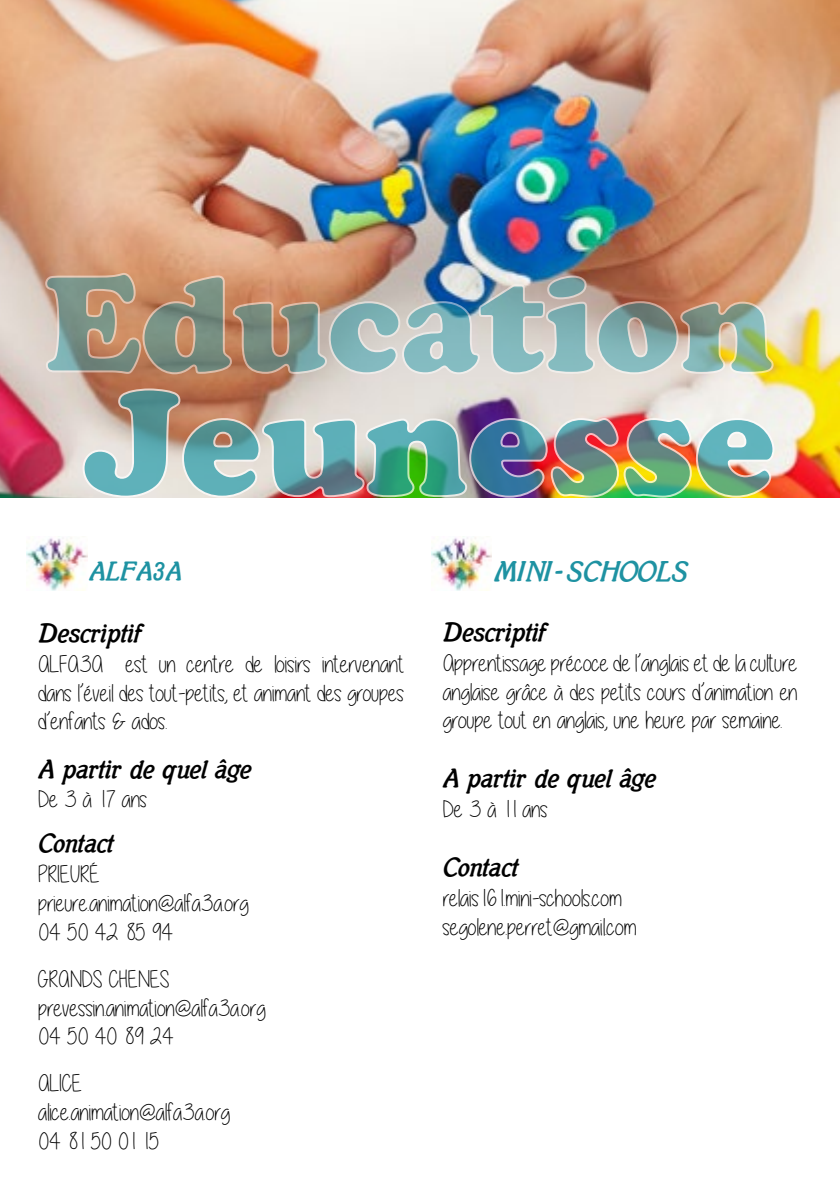
<style>
.page{position:relative;width:840px;height:1191px;background:#fff}
.page>*{position:absolute;margin:0;border:0;box-sizing:border-box;transform-origin:0 0}
.t1{font:700 28px "Mutter Krause Halbfett";color:#1e92a2}
.t2{font:700 26px "Mutter Krause Halbfett";color:#000}
.t3{font:700 26px "Mutter Krause Halbfett";color:#1e92a2}
.t4{font:24px/28.8px "Alittlesunshine";color:#000}
</style>
<div class="page">
<img style="left:0;top:0;width:839px;height:497px">
<img style="left:81px;top:387px;width:694px;height:111px">
<img style="left:44px;top:272px;width:730px;height:104px">
<img style="left:27px;top:537px;width:60px;height:53px">
<img style="left:431px;top:537px;width:60px;height:53px">
<p class="t3" style="left:89px;top:555px;width:94px">ALFA3A</p>
<p class="t2" style="left:38px;top:617px;width:106px">Descriptif</p>
<p class="t4" style="left:38px;top:650px;width:367px;text-align:justify">ALFA3A est un centre de loisirs intervenant dans l’éveil des tout-petits, et animant des groupes d’enfants &amp; ados.</p>
<p class="t2" style="left:38px;top:753px;width:215px">A partir de quel âge</p>
<p class="t4" style="left:38px;top:784px;width:111px">De 3 à 17 ans</p>
<p class="t2" style="left:38px;top:827px;width:78px">Contact</p>
<p class="t4" style="left:38px;top:860px;width:212px">PRIEURÉ prieure.animation@alfa3a.org<br>04 50 42 85 94</p>
<p class="t4" style="left:38px;top:964px;width:229px">GRANDS CHENES prevessin.animation@alfa3a.org<br>04 50 40 89 24</p>
<p class="t4" style="left:38px;top:1069px;width:193px">ALICE alice.animation@alfa3a.org<br>04 81 50 01 15</p>
<p class="t1" style="left:493px;top:554px;width:195px">MINI-SCHOOLS</p>
<p class="t2" style="left:442px;top:616px;width:106px">Descriptif</p>
<p class="t4" style="left:442px;top:649px;width:356px;text-align:justify">Apprentissage précoce de l’anglais et de la culture anglaise grâce à des petits cours d’animation en groupe tout en anglais, une heure par semaine.</p>
<p class="t2" style="left:442px;top:762px;width:215px">A partir de quel âge</p>
<p class="t4" style="left:442px;top:795px;width:106px">De 3 à 11 ans</p>
<p class="t2" style="left:442px;top:851px;width:78px">Contact</p>
<p class="t4" style="left:442px;top:884px;width:195px">relais161.mini-schools.com segolene.perret@gmail.com</p>
</div>
